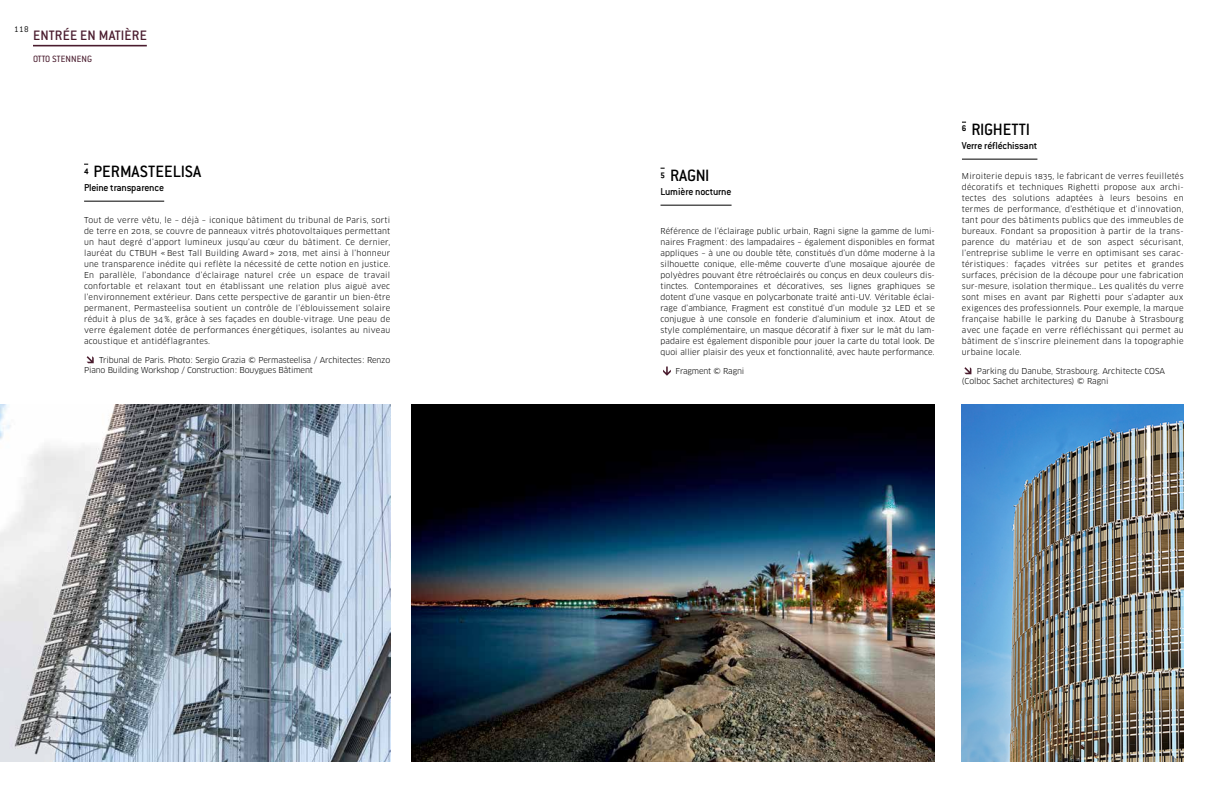
<style>
.page{position:relative;width:1219px;height:808px;background:#fff}
.page>*{position:absolute;margin:0;border:0;box-sizing:border-box;transform-origin:0 0}
.t1{font:500 18px "Conduit ITC Std";color:#000}
.t2{font:500 15px "Conduit ITC Std";letter-spacing:.01em;color:#4a1c2e}
.t3{font:500 11px "Conduit ITC Std";letter-spacing:-.01em;color:#000}
.t4{font:10px "Conduit ITC Std";letter-spacing:.01em;color:#4a1c2e}
.t5{font:300 9px "Conduit ITC Std";color:#000}
.t6{font:8px/11px "Clan Pro";color:#000;text-align:justify}
.t7{font:8px/9.6px "Clan Pro";letter-spacing:-.02em;color:#000}
</style>
<div class="page">
<img style="left:0;top:404px;width:390px;height:358px">
<hr style="left:33px;top:45px;width:114px;height:1px;background:#4a1c2e">
<hr style="left:84px;top:201px;width:80px;height:1px;background:#000">
<svg style="left:87px;top:356px;width:7px;height:7px"></svg>
<img style="left:962px;top:404px;width:222px;height:358px">
<hr style="left:962px;top:159px;width:75px;height:1px;background:#000">
<svg style="left:964px;top:367px;width:7px;height:7px"></svg>
<hr style="left:660px;top:205px;width:72px;height:1px;background:#000">
<svg style="left:663px;top:366px;width:8px;height:10px"></svg>
<img style="left:411px;top:404px;width:524px;height:358px">
<p class="t5" style="left:14px;top:24px;width:16px">118</p>
<h2 class="t2" style="left:33px;top:26px;width:115px">ENTRÉE EN MATIÈRE</h2>
<p class="t4" style="left:33px;top:53px;width:61px">OTTO STENNENG</p>
<h1 class="t1" style="left:84px;top:161px;width:119px"><sup>4</sup> PERMASTEELISA</h1>
<h3 class="t3" style="left:84px;top:181px;width:81px">Pleine transparence</h3>
<p class="t6" style="left:84px;top:215px;width:308px">Tout de verre vêtu, le – déjà – iconique bâtiment du tribunal de Paris, sorti de terre en 2018, se couvre de panneaux vitrés photovoltaïques permettant un haut degré d’apport lumineux jusqu’au cœur du bâtiment. Ce dernier, lauréat du CTBUH « Best Tall Building Award » 2018, met ainsi à l’honneur une transparence inédite qui reflète la nécessité de cette notion en justice.<br>En parallèle, l’abondance d’éclairage naturel crée un espace de travail confortable et relaxant tout en établissant une relation plus aiguë avec l’environnement extérieur. Dans cette perspective de garantir un bien-être permanent, Permasteelisa soutient un contrôle de l’éblouissement solaire réduit à plus de 34 %, grâce à ses façades en double-vitrage. Une peau de verre également dotée de performances énergétiques, isolantes au niveau acoustique et antidéflagrantes.</p>
<p class="t7" style="left:84px;top:355px;width:308px;text-indent:15px">Tribunal de Paris. Photo: Sergio Grazia © Permasteelisa / Architectes: Renzo<br>Piano Building Workshop / Construction: Bouygues Bâtiment</p>
<h1 class="t1" style="left:660px;top:165px;width:50px"><sup>5</sup> RAGNI</h1>
<h3 class="t3" style="left:660px;top:185px;width:72px">Lumière nocturne</h3>
<p class="t6" style="left:660px;top:226px;width:276px">Référence de l’éclairage public urbain, Ragni signe la gamme de lumi&shy;naires Fragment: des lampadaires – également disponibles en format appliques – à une ou double tête, constitués d’un dôme moderne à la silhouette conique, elle-même couverte d’une mosaïque ajourée de polyèdres pouvant être rétroéclairés ou conçus en deux couleurs dis&shy;tinctes. Contemporaines et décoratives, ses lignes graphiques se dotent d’une vasque en polycarbonate traité anti-UV. Véritable éclai&shy;rage d’ambiance, Fragment est constitué d’un module 32 LED et se conjugue à une console en fonderie d’aluminium et inox. Atout de style complémentaire, un masque décoratif à fixer sur le mât du lam&shy;padaire est également disponible pour jouer la carte du total look. De quoi allier plaisir des yeux et fonctionnalité, avec haute performance.</p>
<p class="t7" style="left:675px;top:366px;width:70px">Fragment © Ragni</p>
<h1 class="t1" style="left:962px;top:119px;width:70px"><sup>6</sup> RIGHETTI</h1>
<h3 class="t3" style="left:962px;top:139px;width:77px">Verre réfléchissant</h3>
<p class="t6" style="left:962px;top:171px;width:223px">Miroiterie depuis 1835, le fabricant de verres feuilletés décoratifs et techniques Righetti propose aux archi&shy;tectes des solutions adaptées à leurs besoins en termes de performance, d’esthétique et d’innovation, tant pour des bâtiments publics que des immeubles de bureaux. Fondant sa proposition à partir de la trans&shy;parence du matériau et de son aspect sécurisant, l’entreprise sublime le verre en optimisant ses carac&shy;téristiques : façades vitrées sur petites et grandes surfaces, précision de la découpe pour une fabrication sur-mesure, isolation thermique… Les qualités du verre sont mises en avant par Righetti pour s’adapter aux exigences des professionnels. Pour exemple, la marque française habille le parking du Danube à Strasbourg avec une façade en verre réfléchissant qui permet au bâtiment de s’inscrire pleinement dans la topographie urbaine locale.</p>
<p class="t6" style="left:962px;top:366px;width:205px;line-height:9.6px;text-indent:15px">Parking du Danube, Strasbourg. Architecte COSA (Colboc Sachet architectures) © Ragni</p>
</div>
